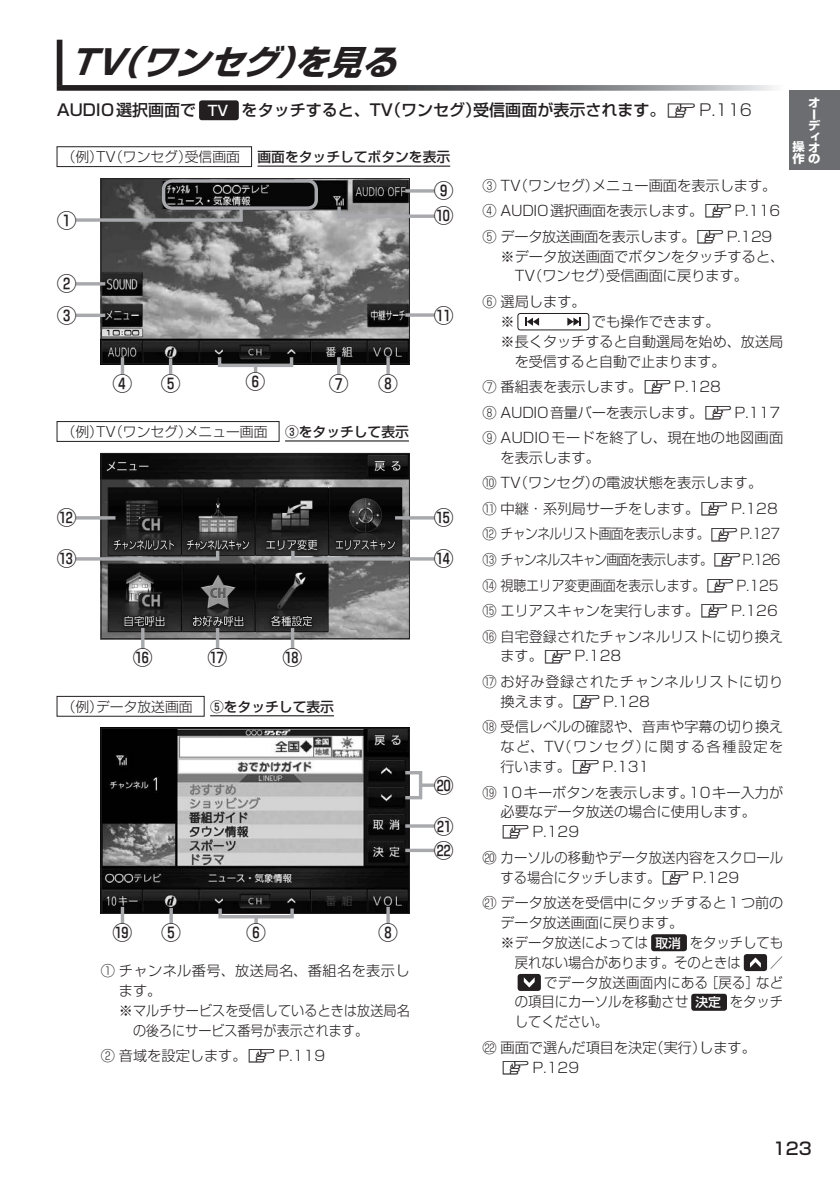
<style>
.page{position:relative;width:840px;height:1191px;background:#fff}
.page>*{position:absolute;margin:0;border:0;box-sizing:border-box;transform-origin:0 0}
.t1{font:italic 700 34px "Shin Go Pro";color:#231f20}
.t2{font:500 19.8px/25px "Shin Go Pro";color:#231f20}
.t3{font:500 17px "Shin Go Pro";color:#231f20}
.t4{font:500 16px "Shin Go Pro";color:#231f20}
.t5{font:300 14.2px/25.6px "Shin Go Pro";color:#231f20}
.t6{font:300 14.2px/25.6px "Shin Go Pro";letter-spacing:-.02em;color:#231f20}
.t7{font:300 14.2px "Shin Go Pro";color:#231f20;scale:.94 1}
.t8{font:300 14.2px/19.8px "Shin Go Pro";letter-spacing:.11em;color:#231f20}
.t9{font:300 14.2px/25.6px "Shin Go Pro";letter-spacing:.05em;color:#231f20}
.t10{font:300 14.2px "Shin Go Pro";letter-spacing:.03em;color:#231f20}
.t11{font:300 14.2px "Shin Go Pro";letter-spacing:.025em;color:#231f20;scale:.94 1}
.t12{font:300 14.2px "Shin Go Pro";color:#231f20;scale:.92 1}
.t13{font:300 13.8px "Shin Go Pro";color:#231f20}
.t14{font:500 13.8px "Shin Go Pro";color:#231f20}
.t15{font:700 11.6px "Shin Go Pro";color:#fff;scale:1.06 1}
.s1{font-size:14.2px;color:#fff}
.s2{font-family:"NAVI Win Normal";font-weight:400;font-size:14.2px}
.s3{font-weight:300}
.s4{font-family:"NAVI Win Normal";font-weight:400;font-size:13.4px}
.s5{font-weight:500;font-size:12.8px;color:#fff}
</style>
<div class="page">
<div style="left:788px;top:91px;width:51px;height:79px;background:#6c6d70"></div>
<div style="left:57px;top:40px;width:5px;height:45px;background:#231f20"></div>
<svg style="left:57px;top:85px;width:718px;height:6px;background:#616162"></svg>
<div style="left:199px;top:100px;width:40px;height:20px;background:#231f20;border-radius:3px"></div>
<svg style="left:525px;top:317px;width:15px;height:9px"></svg>
<svg style="left:567px;top:317px;width:14px;height:9px"></svg>
<div style="left:517px;top:313px;width:71px;height:17px;border:1px solid #231f20;border-radius:3px"></div>
<div style="left:650px;top:934px;width:36px;height:17px;background:#231f20;border-radius:3px"></div>
<div style="left:743px;top:954px;width:23px;height:17px;background:#231f20;border-radius:3px"></div>
<svg style="left:750px;top:957px;width:10px;height:10px"></svg>
<div style="left:517px;top:974px;width:23px;height:17px;background:#231f20;border-radius:3px"></div>
<svg style="left:523px;top:977px;width:11px;height:10px"></svg>
<div style="left:690px;top:993px;width:36px;height:17px;background:#231f20;border-radius:3px"></div>
<div style="left:57px;top:146px;width:195px;height:21px;border:1px solid #231f20"></div>
<div style="left:57px;top:696px;width:147px;height:20px;border:1px solid #231f20"></div>
<img style="left:103px;top:730px;width:304px;height:181px">
<div style="left:101px;top:728px;width:308px;height:185px;border:1px solid #231f20"></div>
<hr style="left:405px;top:824px;width:29px;height:3px;background:#a8a9ad">
<svg style="left:405px;top:848px;width:29px;height:4px"></svg>
<hr style="left:121px;top:907px;width:3px;height:17px;background:#a8a9ad">
<svg style="left:422px;top:783px;width:12px;height:4px"></svg>
<div style="left:403px;top:771px;width:19px;height:28px;border:3px solid #a8a9ad"></div>
<img style="left:103px;top:180px;width:304px;height:182px">
<div style="left:101px;top:178px;width:308px;height:186px;border:1px solid #231f20"></div>
<svg style="left:405px;top:189px;width:29px;height:4px"></svg>
<svg style="left:335px;top:203px;width:100px;height:17px"></svg>
<svg style="left:405px;top:313px;width:29px;height:4px"></svg>
<hr style="left:76px;top:314px;width:29px;height:3px;background:#a8a9ad">
<svg style="left:75px;top:205px;width:169px;height:18px;background:#7d7d7e"></svg>
<hr style="left:121px;top:357px;width:3px;height:17px;background:#a8a9ad">
<hr style="left:169px;top:358px;width:3px;height:16px;background:#a8a9ad">
<svg style="left:169px;top:908px;width:4px;height:16px"></svg>
<hr style="left:386px;top:357px;width:3px;height:17px;background:#a8a9ad">
<hr style="left:337px;top:357px;width:3px;height:17px;background:#a8a9ad">
<hr style="left:386px;top:907px;width:3px;height:17px;background:#a8a9ad">
<svg style="left:254px;top:367px;width:3px;height:5px"></svg>
<div style="left:218px;top:355px;width:75px;height:12px;border:3px solid #a8a9ad"></div>
<svg style="left:254px;top:918px;width:4px;height:6px"></svg>
<div style="left:218px;top:907px;width:75px;height:11px;border:3px solid #a8a9ad"></div>
<div style="left:162px;top:179px;width:156px;height:31px;border:3px solid #a8a9ad;border-radius:9px"></div>
<hr style="left:285px;top:440px;width:123px;height:1px;background:#231f20">
<hr style="left:257px;top:166px;width:193px;height:1px;background:#231f20">
<div style="left:57px;top:421px;width:222px;height:21px;border:1px solid #231f20"></div>
<img style="left:103px;top:455px;width:304px;height:182px">
<div style="left:101px;top:453px;width:308px;height:186px;border:1px solid #231f20"></div>
<hr style="left:395px;top:516px;width:39px;height:3px;background:#a8a9ad">
<hr style="left:76px;top:516px;width:39px;height:3px;background:#a8a9ad">
<svg style="left:75px;top:547px;width:146px;height:15px;background:#6f6f70"></svg>
<hr style="left:141px;top:628px;width:3px;height:21px;background:#a8a9ad">
<hr style="left:216px;top:628px;width:3px;height:21px;background:#a8a9ad">
<hr style="left:291px;top:628px;width:3px;height:21px;background:#a8a9ad">
<svg style="left:289px;top:547px;width:146px;height:15px;background:#767677"></svg>
<hr style="left:210px;top:715px;width:124px;height:1px;background:#231f20">
<hr style="left:76px;top:282px;width:29px;height:3px;background:#a8a9ad">
<h1 class="t1" style="left:69px;top:35px;width:344px">TV（ワンセグ）を見る</h1>
<p class="t4" style="left:57px;top:97px;width:696px">AUDIO選択画面で <span class="s1">TV</span> をタッチすると、TV（ワンセグ）受信画面が表示されます。<span class="s2">Z</span><span class="s3">P.116</span></p>
<p class="t13" style="left:62px;top:145px;width:179px">（例）TV（ワンセグ）受信画面</p>
<h2 class="t2" style="left:57px;top:205px;width:21px">①</h2>
<h2 class="t2" style="left:57px;top:269px;width:21px">②</h2>
<p class="t14" style="left:257px;top:145px;width:194px">画面をタッチしてボタンを表示</p>
<h2 class="t2" style="left:433px;top:176px;width:21px">⑨ ⑩</h2>
<h2 class="t2" style="left:57px;top:300px;width:21px">③</h2>
<h2 class="t2" style="left:433px;top:300px;width:21px">⑪</h2>
<h2 class="t2" style="left:112px;top:368px;width:21px">④</h2>
<h2 class="t2" style="left:161px;top:368px;width:21px">⑤</h2>
<h2 class="t2" style="left:245px;top:366px;width:21px">⑥</h2>
<h2 class="t2" style="left:328px;top:368px;width:21px">⑦</h2>
<h2 class="t2" style="left:378px;top:368px;width:21px">⑧</h2>
<p class="t13" style="left:62px;top:420px;width:207px">（例）TV（ワンセグ）メニュー画面</p>
<p class="t14" style="left:285px;top:420px;width:125px">③をタッチして表示</p>
<h2 class="t2" style="left:57px;top:503px;width:21px">⑫</h2>
<h2 class="t2" style="left:433px;top:503px;width:21px">⑮</h2>
<h2 class="t2" style="left:57px;top:544px;width:21px">⑬</h2>
<h2 class="t2" style="left:433px;top:544px;width:21px">⑭</h2>
<h2 class="t2" style="left:133px;top:643px;width:21px">⑯</h2>
<h2 class="t2" style="left:207px;top:643px;width:21px">⑰</h2>
<h2 class="t2" style="left:282px;top:643px;width:21px">⑱</h2>
<p class="t13" style="left:62px;top:695px;width:132px">（例）データ放送画面</p>
<p class="t14" style="left:210px;top:695px;width:125px">⑤をタッチして表示</p>
<h2 class="t2" style="left:433px;top:770px;width:21px">⑳</h2>
<h2 class="t2" style="left:112px;top:917px;width:21px">⑲</h2>
<h2 class="t2" style="left:161px;top:917px;width:21px">⑤</h2>
<h2 class="t2" style="left:246px;top:917px;width:21px">⑥</h2>
<h2 class="t2" style="left:378px;top:917px;width:21px">⑧</h2>
<p class="t10" style="left:101px;top:959px;width:310px">① チャンネル番号、放送局名、番組名を表示し</p>
<p class="t5" style="left:119px;top:976px;width:44px">ます。</p>
<p class="t5" style="left:119px;top:996px;width:292px">※マルチサービスを受信しているときは放送局名</p>
<p class="t12" style="left:133px;top:1018px;width:257px">の後ろにサービス番号が表示されます。</p>
<p class="t5" style="left:101px;top:1041px;width:226px">② 音域を設定します。<span class="s4">Z</span>P.119</p>
<p class="t6" style="left:482px;top:171px;width:299px">③ TV（ワンセグ）メニュー画面を表示します。<br>④ AUDIO選択画面を表示します。<span class="s4">Z</span>P.116<br>⑤ データ放送画面を表示します。<span class="s4">Z</span>P.129</p>
<p class="t5" style="left:514px;top:244px;width:271px;line-height:19.8px;text-indent:-14px">※データ放送画面でボタンをタッチすると、<br>TV（ワンセグ）受信画面に戻ります。</p>
<p class="t5" style="left:500px;top:290px;width:87px;line-height:19.8px;text-indent:-18px">⑥ 選局します。※</p>
<p class="t5" style="left:591px;top:307px;width:129px">でも操作できます。</p>
<p class="t5" style="left:500px;top:327px;width:284px">※長くタッチすると自動選局を始め、放送局</p>
<p class="t5" style="left:514px;top:346px;width:212px">を受信すると自動で止まります。</p>
<p class="t5" style="left:482px;top:372px;width:302px">⑦ 番組表を表示します。<span class="s4">Z</span>P.128<br>⑧ AUDIO音量バーを表示します。<span class="s4">Z</span>P.117<br>⑨ AUDIOモードを終了し、現在地の地図画面</p>
<p class="t5" style="left:482px;top:443px;width:302px;text-indent:18px">を表示します。<br>⑩ TV（ワンセグ）の電波状態を表示します。<br>⑪ 中継・系列局サーチをします。<span class="s4">Z</span>P.128 ⑫ チャンネルリスト画面を表示します。<span class="s4">Z</span>P.127 ⑬ チャンネルスキャン画面を表示します。<span class="s4">Z</span>P.126 ⑭ 視聴エリア変更画面を表示します。<span class="s4">Z</span>P.125 ⑮ エリアスキャンを実行します。<span class="s4">Z</span>P.126 ⑯ 自宅登録されたチャンネルリストに切り換え</p>
<p class="t9" style="left:482px;top:641px;width:302px;text-indent:18px">ます。<span class="s4">Z</span>P.128<br>⑰ お好み登録されたチャンネルリストに切り</p>
<p class="t5" style="left:482px;top:687px;width:302px;text-indent:18px">換えます。<span class="s4">Z</span>P.128<br>⑱ 受信レベルの確認や、音声や字幕の切り換え</p>
<p class="t8" style="left:500px;top:735px;width:284px">など、TV（ワンセグ）に関する各種設定を行います。<span class="s4">Z</span>P.131</p>
<p class="t5" style="left:500px;top:780px;width:284px;line-height:19.8px;text-indent:-18px">⑲ 10キーボタンを表示します。10キー入力が必要なデータ放送の場合に使用します。<br><span class="s4">Z</span>P.129</p>
<p class="t5" style="left:500px;top:845px;width:284px;line-height:19.8px;text-indent:-18px">⑳ カーソルの移動やデータ放送内容をスクロールする場合にタッチします。<span class="s4">Z</span>P.129</p>
<p class="t5" style="left:500px;top:888px;width:284px">データ放送を受信中にタッチすると1つ前の</p>
<p class="t5" style="left:500px;top:908px;width:184px">データ放送画面に戻ります。</p>
<p class="t5" style="left:500px;top:928px;width:284px">※データ放送によっては<span class="s5">取消</span> をタッチしても</p>
<p class="t7" style="left:514px;top:950px;width:242px">戻れない場合があります。そのときは</p>
<p class="t7" style="left:769px;top:950px;width:16px">／</p>
<p class="t11" style="left:543px;top:970px;width:256px">でデータ放送画面内にある［戻る］など</p>
<p class="t7" style="left:514px;top:990px;width:287px">の項目にカーソルを移動させ<span class="s5">決定</span> をタッチ</p>
<p class="t7" style="left:514px;top:1010px;width:101px">してください。</p>
<p class="t5" style="left:500px;top:1035px;width:257px;line-height:19.8px">画面で選んだ項目を決定（実行）します。<br><span class="s4">Z</span>P.129</p>
<p class="t15" style="left:807px;top:93px;width:12px">オ</p>
<p class="t15" style="left:807px;top:105px;width:8px">ー</p>
<p class="t15" style="left:807px;top:117px;width:13px">デ</p>
<p class="t15" style="left:807px;top:127px;width:12px">ィ</p>
<p class="t15" style="left:792px;top:138px;width:27px">操オ</p>
<p class="t15" style="left:792px;top:149px;width:27px">作の</p>
<p class="t3" style="left:772px;top:1134px;width:40px">123</p>
</div>
